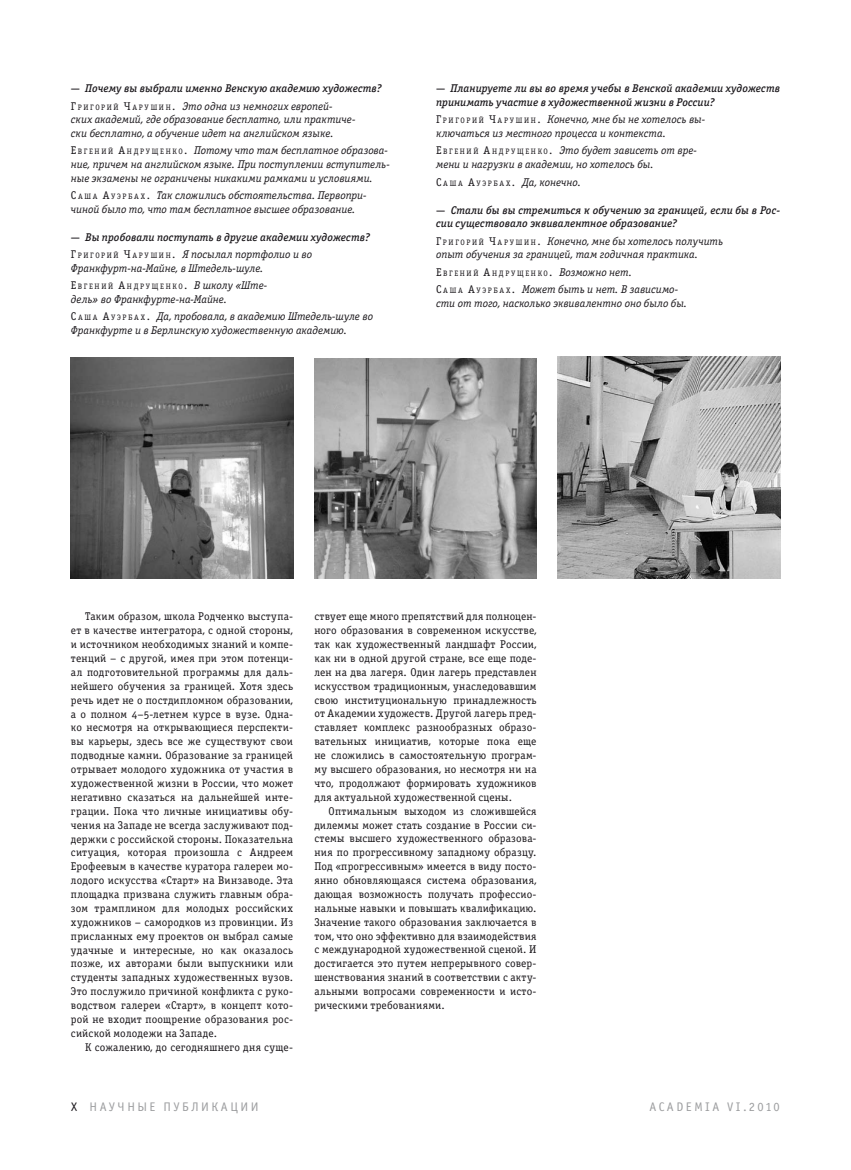
<style>
.page{position:relative;width:851px;height:1170px;background:#fff}
.page>*{position:absolute;margin:0;border:0;box-sizing:border-box;transform-origin:0 0}
.t1{font:12.5px "Officina Sans Book C";letter-spacing:.2em;color:#9c9d9f}
.t2{font:11.25px/13.9px "Officina Serif Book OSC";letter-spacing:.015em;color:#1a171b;text-align:justify}
.t3{font:italic 11.25px/13.8px "Officina Serif Book OSC";letter-spacing:-.01em;color:#1a171b}
.t4{font:italic 11.25px/13.8px "Officina Serif Medium C";letter-spacing:.005em;color:#1a171b}
.t5{font:7.88px "Officina Serif Book OSC";letter-spacing:.21em;color:#1a171b}
.s1{font-style:normal}
.s2{font-style:normal;font-size:7.88px}
.s3{font-size:11.25px}
.s4{font-style:italic;font-size:11.25px}
.s5{color:#1a171b}
</style>
<div class="page">
<img style="left:71px;top:357px;width:222px;height:221px">
<img style="left:314px;top:358px;width:222px;height:220px">
<img style="left:557px;top:356px;width:223px;height:222px">
<p class="t4" style="left:71px;top:82px;width:312px"><span class="s1">—</span> Почему вы выбрали именно Венскую академию художеств?</p>
<p class="t3" style="left:71px;top:99px;width:286px"><span class="s1">Г</span> <span class="s2">р и г о р и й</span> <span class="s1">Ч</span> <span class="s2">а р у ш и н</span> <span class="s1">.</span> Это одна из немногих европей&shy;ских академий, где образование бесплатно, или практиче&shy;ски бесплатно, а обучение идет на английском языке.</p>
<p class="t3" style="left:71px;top:144px;width:320px"><span class="s1">Е</span> <span class="s2">в ге н и й</span> <span class="s1">А</span> <span class="s2">н д р у щ е н к о</span> <span class="s1">.</span> Потому что там бесплатное образова&shy;ние, причем на английском языке. При поступлении вступитель&shy;ные экзамены не ограничены никакими рамками и условиями.</p>
<p class="t3" style="left:71px;top:189px;width:297px"><span class="s1">С</span> <span class="s2">а ш а</span> <span class="s1">А</span> <span class="s2">у э р б а х</span> <span class="s1">.</span> Так сложились обстоятельства. Первопри&shy;чиной было то, что там бесплатное высшее образование.</p>
<p class="t4" style="left:71px;top:230px;width:300px"><span class="s1">—</span> Вы пробовали поступать в другие академии художеств?</p>
<p class="t3" style="left:71px;top:248px;width:243px"><span class="s1">Г</span><span class="s2">ригорий</span> <span class="s1">Ч</span><span class="s2">арушин</span><span class="s1">.</span> Япосылалпортфолиоиво<br>Франкфурт-на-Майне, в Штедель-шуле.</p>
<p class="t5" style="left:71px;top:282px;width:198px"><span class="s3">Е</span>вге ний <span class="s3">А</span>ндрущенко<span class="s3">.</span> <span class="s4">Вшколу«Ште-</span></p>
<p class="t3" style="left:71px;top:291px;width:304px;line-height:17.2px">дель» во Франкфурте-на-Майне.<br><span class="s1">С</span> <span class="s2">а ш а</span> <span class="s1">А</span> <span class="s2">у э р б а х</span> <span class="s1">.</span> Да, пробовала, в академию Штедель-шуле во</p>
<p class="t3" style="left:71px;top:324px;width:277px">Франкфурте и в Берлинскую художественную академию.</p>
<p class="t4" style="left:436px;top:82px;width:345px"><span class="s1">—</span> Планируете ли вы во время учебы в Венской академии художеств принимать участие в художественной жизни в России?</p>
<p class="t3" style="left:436px;top:113px;width:270px"><span class="s1">Г</span> <span class="s2">р и г о р и й</span> <span class="s1">Ч</span> <span class="s2">а р у ш и н</span> <span class="s1">.</span> Конечно, мне бы не хотелось вы&shy;ключаться из местного процесса и контекста.</p>
<p class="t3" style="left:436px;top:144px;width:262px"><span class="s1">Е</span><span class="s2">вге ний</span> <span class="s1">А</span><span class="s2">ндрущенко</span><span class="s1">.</span> Этобудетзависетьотвре&shy;мени и нагрузки в академии, но хотелось бы.</p>
<p class="t3" style="left:436px;top:175px;width:146px"><span class="s1">С</span><span class="s2">аша</span> <span class="s1">А</span><span class="s2">уэрбах</span><span class="s1">.</span> Да,конечно.</p>
<p class="t4" style="left:436px;top:203px;width:345px"><span class="s1">—</span> Стали бы вы стремиться к обучению за границей, если бы в Рос&shy;сии существовало эквивалентное образование?</p>
<p class="t3" style="left:436px;top:234px;width:288px"><span class="s1">Г</span> <span class="s2">р и г о р и й</span> <span class="s1">Ч</span> <span class="s2">а р у ш и н</span> <span class="s1">.</span> Конечно, мне бы хотелось получить опыт обучения за границей, там годичная практика.</p>
<p class="t5" style="left:436px;top:269px;width:197px"><span class="s3">Е</span>вге ний <span class="s3">А</span>ндрущенко<span class="s3">.</span> <span class="s4">Возможнонет.</span></p>
<p class="t3" style="left:436px;top:282px;width:252px"><span class="s1">С</span> <span class="s2">а ш а</span> <span class="s1">А</span> <span class="s2">у э р б а х</span> <span class="s1">.</span> Может быть и нет. В зависимо&shy;сти от того, насколько эквивалентно оно было бы.</p>
<p class="t2" style="left:71px;top:610px;width:224px;text-indent:14px">Таким образом, школа Родченко выступа&shy;ет в качестве интегратора, с одной стороны, и источником необходимых знаний и компе&shy;тенций – с другой, имея при этом потенци&shy;ал подготовительной программы для даль&shy;нейшего обучения за границей. Хотя здесь речь идет не о постдипломном образовании, а о полном 4–5-летнем курсе в вузе. Одна&shy;ко несмотря на открывающиеся перспекти&shy;вы карьеры, здесь все же существуют свои подводные камни. Образование за границей отрывает молодого художника от участия в художественной жизни в России, что может негативно сказаться на дальнейшей инте&shy;грации. Пока что личные инициативы обу&shy;чения на Западе не всегда заслуживают под&shy;держки с российской стороны. Показательна ситуация, которая произошла с Андреем Ерофеевым в качестве куратора галереи мо&shy;лодого искусства «Старт» на Винзаводе. Эта площадка призвана служить главным обра&shy;зом трамплином для молодых российских художников – самородков из провинции. Из присланных ему проектов он выбрал самые удачные и интересные, но как оказалось позже, их авторами были выпускники или студенты западных художественных вузов.<br>Это послужило причиной конфликта с руко&shy;водством галереи «Старт», в концепт кото&shy;рой не входит поощрение образования рос&shy;сийской молодежи на Западе.</p>
<p class="t2" style="left:85px;top:1040px;width:209px">К сожалению, до сегодняшнего дня суще-</p>
<p class="t2" style="left:314px;top:609px;width:224px">ствует еще много препятствий для полноцен&shy;ного образования в современном искусстве, так как художественный ландшафт России, как ни в одной другой стране, все еще поде&shy;лен на два лагеря. Один лагерь представлен искусством традиционным, унаследовавшим свою институциональную принадлежность от Академии художеств. Другой лагерь пред&shy;ставляет комплекс разнообразных образо&shy;вательных инициатив, которые пока еще не сложились в самостоятельную програм&shy;му высшего образования, но несмотря ни на что, продолжают формировать художников для актуальной художественной сцены.</p>
<p class="t2" style="left:314px;top:804px;width:224px;text-indent:14px">Оптимальным выходом из сложившейся дилеммы может стать создание в России си&shy;стемы высшего художественного образова&shy;ния по прогрессивному западному образцу.<br>Под «прогрессивным» имеется в виду посто&shy;янно обновляющаяся система образования, дающая возможность получать профессио&shy;нальные навыки и повышать квалификацию.<br>Значение такого образования заключается в том, что оно эффективно для взаимодействия с международной художественной сценой. И достигается это путем непрерывного совер&shy;шенствования знаний в соответствии с акту&shy;альными вопросами современности и исто&shy;рическими требованиями.</p>
<p class="t1" style="left:71px;top:1100px;width:189px"><span class="s5">X</span> научные публикации</p>
<p class="t1" style="left:649px;top:1100px;width:132px">ACADEMIA VI.2010</p>
</div>
